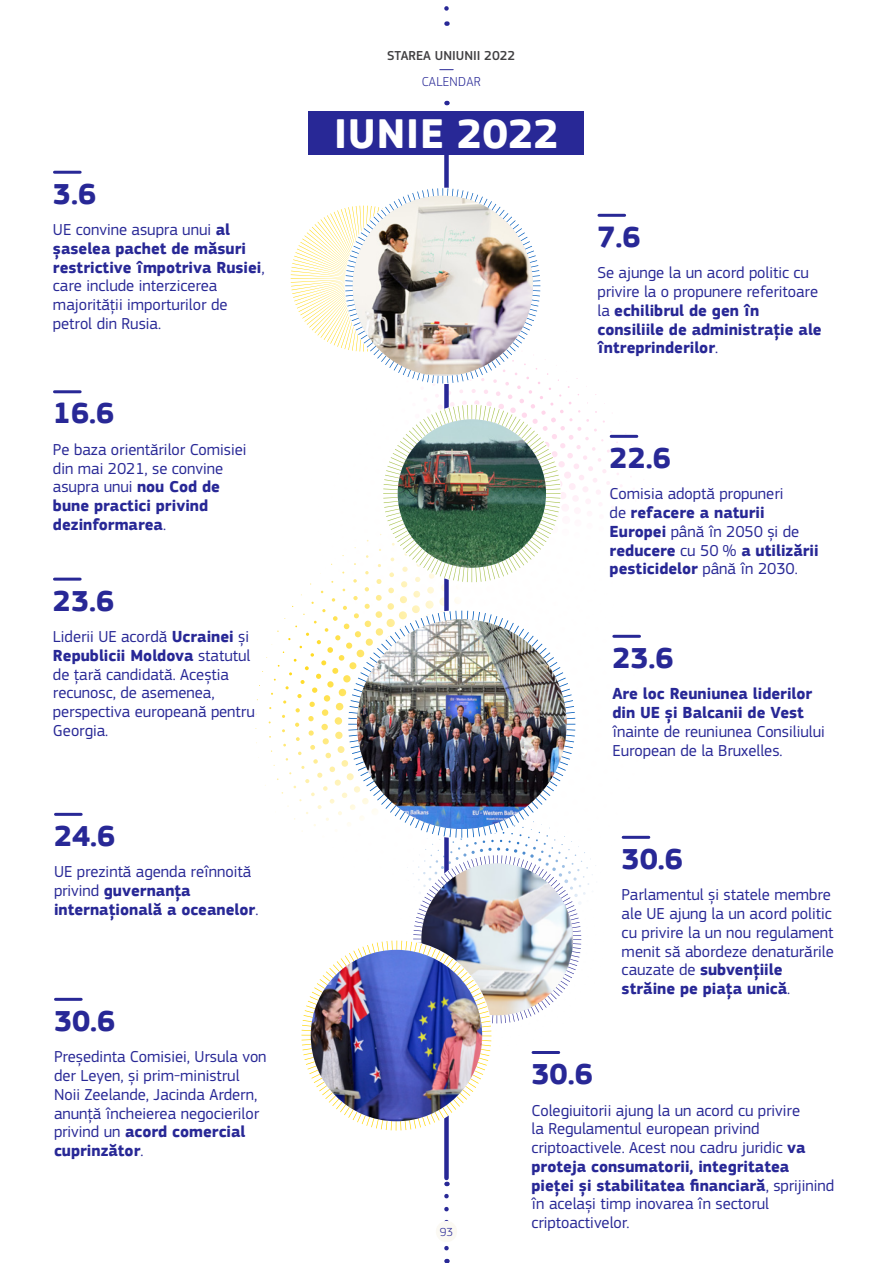
<style>
.page{position:relative;width:893px;height:1263px;background:#fff}
.page>*{position:absolute;margin:0;border:0;box-sizing:border-box;transform-origin:0 0}
.Month_Title{font:700 42.75px "EC Square Sans Pro";letter-spacing:.02em;color:#fff}
.t1{font:700 30.3px "EC Square Sans Pro";color:#282896}
.Body_text{font:16.5px/18.8px "EC Square Sans Pro";color:#282896}
.Body_text-2{font:700 16.5px/18.8px "EC Square Sans Pro";color:#282896}
.t2{font:500 13.5px "EC Square Sans Pro";color:#414042}
.t3{font:300 13.5px "EC Square Sans Pro";letter-spacing:.02em;color:#282896}
.t4{font:300 12.15px "EC Square Sans Pro";color:#282896}
.s1{font-weight:700}
.s2{font-weight:400}
</style>
<div class="page">
<svg style="left:256px;top:605px;width:395px;height:290px"></svg>
<svg style="left:294px;top:378px;width:355px;height:321px"></svg>
<div style="left:444px;top:137px;width:5px;height:1041px;background:#282896"></div>
<svg style="left:444px;top:1182px;width:5px;height:66px"></svg>
<svg style="left:348px;top:611px;width:227px;height:227px"></svg>
<hr style="left:461px;top:611px;width:1px;height:113px;background:#005bbb">
<hr style="left:461px;top:724px;width:1px;height:114px;background:#005bbb">
<img style="left:357px;top:619px;width:210px;height:210px;border-radius:105px">
<svg style="left:383px;top:405px;width:177px;height:177px"></svg>
<hr style="left:472px;top:405px;width:1px;height:88px;background:#a6c14a">
<hr style="left:472px;top:493px;width:1px;height:89px;background:#a6c14a">
<img style="left:398px;top:419px;width:148px;height:149px;border-radius:74px">
<svg style="left:335px;top:178px;width:216px;height:216px"></svg>
<svg style="left:291px;top:187px;width:251px;height:198px"></svg>
<img style="left:344px;top:196px;width:198px;height:178px">
<svg style="left:301px;top:855px;width:280px;height:275px"></svg>
<img style="left:311px;top:950px;width:171px;height:171px">
<svg style="left:444px;top:6px;width:5px;height:3px"></svg>
<svg style="left:440px;top:69px;width:13px;height:1px"></svg>
<div style="left:308px;top:111px;width:276px;height:44px;background:#282896"></div>
<hr style="left:54px;top:171px;width:26px;height:3px;background:#282896">
<hr style="left:599px;top:214px;width:26px;height:3px;background:#282896">
<hr style="left:54px;top:390px;width:26px;height:3px;background:#282896">
<hr style="left:611px;top:435px;width:26px;height:3px;background:#282896">
<hr style="left:54px;top:578px;width:26px;height:3px;background:#282896">
<hr style="left:614px;top:635px;width:25px;height:3px;background:#282896">
<hr style="left:56px;top:813px;width:25px;height:3px;background:#282896">
<hr style="left:623px;top:836px;width:26px;height:3px;background:#282896">
<hr style="left:56px;top:998px;width:25px;height:3px;background:#282896">
<hr style="left:533px;top:1051px;width:26px;height:3px;background:#282896">
<div style="left:436px;top:1221px;width:21px;height:21px;background:#fbf9f3;border-radius:50%"></div>
<p class="t2" style="left:387px;top:48px;width:130px">STAREA UNIUNII 2022</p>
<p class="t3" style="left:422px;top:74px;width:61px">CALENDAR</p>
<h2 class="Month_Title" style="left:334px;top:108px;width:226px">IUNIE 2022</h2>
<h3 class="t1" style="left:53px;top:176px;width:45px">3.6</h3>
<p class="Body_text" style="left:53px;top:220px;width:213px">UE convine asupra unui <span class="s1">al șaselea pachet de măsuri restrictive împotriva Rusiei</span>, care include interzicerea majorității importurilor de petrol din Rusia.</p>
<h3 class="t1" style="left:597px;top:219px;width:45px">7.6</h3>
<p class="Body_text-2" style="left:597px;top:264px;width:226px"><span class="s2">Se ajunge la un acord politic cu privire la o propunere referitoare la</span> echilibrul de gen în consiliile de administrație ale întreprinderilor<span class="s2">.</span></p>
<h3 class="t1" style="left:53px;top:395px;width:63px">16.6</h3>
<p class="Body_text" style="left:53px;top:440px;width:195px">Pe baza orientărilor Comisiei din mai 2021, se convine asupra unui <span class="s1">nou Cod de bune practici privind dezinformarea</span>.</p>
<h3 class="t1" style="left:610px;top:440px;width:63px">22.6</h3>
<p class="Body_text" style="left:610px;top:485px;width:211px">Comisia adoptă propuneri<br>de <span class="s1">refacere a naturii<br>Europei</span> până în 2050 și de <span class="s1">reducere</span> cu 50 % <span class="s1">a utilizării pesticidelor</span> până în 2030.</p>
<h3 class="t1" style="left:53px;top:582px;width:63px">23.6</h3>
<p class="Body_text" style="left:53px;top:627px;width:203px">Liderii UE acordă <span class="s1">Ucrainei</span> și<br><span class="s1">Republicii Moldova</span> statutul de țară candidată. Aceștia recunosc, de asemenea, perspectiva europeană pentru<br>Georgia.</p>
<h3 class="t1" style="left:54px;top:818px;width:63px">24.6</h3>
<p class="Body_text-2" style="left:54px;top:863px;width:206px"><span class="s2">UE prezintă agenda reînnoită privind</span> guvernanța internațională a oceanelor<span class="s2">.</span></p>
<h3 class="t1" style="left:54px;top:1003px;width:63px">30.6</h3>
<p class="Body_text" style="left:54px;top:1048px;width:214px">Președinta Comisiei, Ursula von der Leyen, și prim-ministrul<br>Noii Zeelande, Jacinda Ardern, anunță încheierea negocierilor privind un <span class="s1">acord comercial cuprinzător</span>.</p>
<p class="t4" style="left:440px;top:1225px;width:15px">93</p>
<h3 class="t1" style="left:612px;top:640px;width:63px">23.6</h3>
<p class="Body_text" style="left:612px;top:685px;width:214px"><span class="s1">Are loc Reuniunea liderilor din UE și Balcanii de Vest </span>înainte de reuniunea Consiliului<br>European de la Bruxelles.</p>
<h3 class="t1" style="left:622px;top:841px;width:63px">30.6</h3>
<p class="Body_text" style="left:622px;top:886px;width:214px">Parlamentul și statele membre ale UE ajung la un acord politic cu privire la un nou regulament menit să abordeze denaturările cauzate de <span class="s1">subvențiile străine pe piața unică</span>.</p>
<h3 class="t1" style="left:531px;top:1056px;width:63px">30.6</h3>
<p class="Body_text" style="left:531px;top:1101px;width:304px">Colegiuitorii ajung la un acord cu privire<br>la Regulamentul european privind criptoactivele. Acest nou cadru juridic <span class="s1">va proteja consumatorii, integritatea pieței și stabilitatea financiară</span>, sprijinind în același timp inovarea în sectorul criptoactivelor.</p>
</div>
